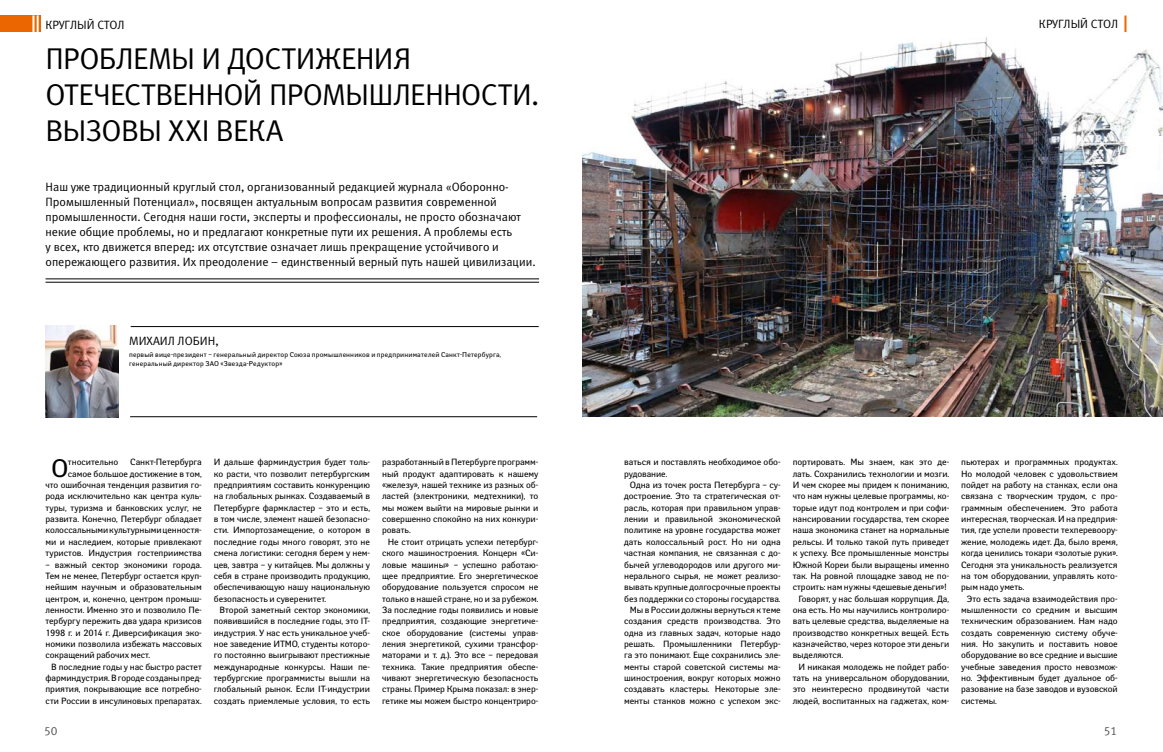
<style>
.page{position:relative;width:1163px;height:752px;background:#fff}
.page>*{position:absolute;margin:0;border:0;box-sizing:border-box;transform-origin:0 0}
.t1{font:30px/36px "Meta Normal LFC";letter-spacing:-.02em;color:#000}
.t2{font:25.2px "Yanus C";color:#000}
.t3{font:12px/15px "Meta Normal LFC";color:#000}
.t4{font:12px "Meta Normal LFC";color:#565655}
.t5{font:9px/11.3px "Yanus C";letter-spacing:-.005em;color:#000;text-align:justify}
.t6{font:7px/9px "Yanus C";letter-spacing:.025em;color:#000}
</style>
<div class="page">
<div style="left:0;top:16px;width:41px;height:16px;background:#ec6600"></div>
<svg style="left:32px;top:15px;width:7px;height:17px"></svg>
<svg style="left:1124px;top:15px;width:2px;height:17px"></svg>
<hr style="left:45px;top:278px;width:494px;height:1px;background:#000">
<hr style="left:45px;top:282px;width:494px;height:1px;background:#000">
<img style="left:46px;top:325px;width:72px;height:92px">
<img style="left:582px;top:37px;width:580px;height:379px">
<hr style="left:130px;top:416px;width:407px;height:1px;background:#000">
<hr style="left:131px;top:326px;width:407px;height:1px;background:#000">
<h3 class="t3" style="left:45px;top:17px;width:81px">КРУГЛЫЙ СТОЛ</h3>
<h3 class="t3" style="left:1038px;top:16px;width:81px">КРУГЛЫЙ СТОЛ</h3>
<h1 class="t1" style="left:45px;top:41px;width:495px">Проблемы и достижения отечественной промы шленности.<br>Вызовы XXI века</h1>
<p class="t3" style="left:45px;top:179px;width:491px">Наш уже традиционный круглый стол, организованный редакцией журнала «Оборонно-Промышленный Потенциал», посвящен актуальным вопросам развития современной промышленности. Сегодня наши гости, эксперты и профессионалы, не просто обозначают некие общие проблемы, но и предлагают конкретные пути их решения. А проблемы есть<br>у всех, кто движется вперед: их отсутствие означает лишь прекращение устойчивого и опережающего развития. Их преодоление – единственный верный путь нашей цивилизации.</p>
<h3 class="t3" style="left:129px;top:333px;width:91px">Михаил Лобин,</h3>
<p class="t6" style="left:129px;top:349px;width:373px">первый вице-президент – генеральный директор Союза промышленников и предпринимателей Санкт-Петербурга, генеральный директор ЗАО «Звезда-Редуктор»</p>
<h2 class="t2" style="left:51px;top:452px;width:19px">О</h2>
<p class="t5" style="left:68px;top:456px;width:52px">тносительно</p>
<p class="t5" style="left:45px;top:456px;width:158px;text-align:right">Санкт-Петербурга<br>самое большое достижение в том,<br>что ошибочная тенденция развития го&shy;рода исключительно как центра куль&shy;туры, туризма и банковских услуг, не развита. Конечно, Петербург обладает колоссальными культурными ценностя&shy;ми и наследием, которые привлекают туристов. Индустрия гостеприимства</p>
<p class="t5" style="left:45px;top:558px;width:158px">– важный сектор экономики города.<br>Тем не менее, Петербург остается круп&shy;нейшим научным и образовательным центром, и, конечно, центром промыш&shy;ленности. Именно это и позволило Пе&shy;тербургу пережить два удара кризисов 1998 г. и 2014 г. Диверсификация эко&shy;номики позволила избежать массовых сокращений рабочих мест.</p>
<p class="t5" style="left:45px;top:660px;width:158px;text-indent:6px">В последние годы у нас быстро растет фарминдустрия. В городе созданы пред&shy;приятия, покрывающие все потребно&shy;сти России в инсулиновых препаратах.</p>
<p class="t5" style="left:214px;top:456px;width:158px">И дальше фарминдустрия будет толь&shy;ко расти, что позволит петербургским предприятиям составить конкуренцию на глобальных рынках. Создаваемый в Петербурге фармкластер – это и есть, в том числе, элемент нашей безопасно&shy;сти. Импортозамещение, о котором в последние годы много говорят, это не смена логистики: сегодня берем у нем&shy;цев, завтра – у китайцев. Мы должны у себя в стране производить продукцию, обеспечивающую нашу национальную безопасность и суверенитет.</p>
<p class="t5" style="left:214px;top:603px;width:158px;text-indent:6px">Второй заметный сектор экономики, появившийся в последние годы, это IT&shy;индустрия. У нас есть уникальное учеб&shy;ное заведение ИТМО, студенты которо&shy;го постоянно выигрывают престижные международные конкурсы. Наши пе&shy;тербургские программисты вышли на глобальный рынок. Если IT-индустрии создать приемлемые условия, то есть</p>
<p class="t5" style="left:382px;top:456px;width:158px">разработанный в Петербурге программ&shy;ный продукт адаптировать к нашему «железу», нашей технике из разных об&shy;ластей (электроники, медтехники), то мы можем выйти на мировые рынки и совершенно спокойно на них конкури&shy;ровать.</p>
<p class="t5" style="left:382px;top:535px;width:158px;text-indent:6px">Не стоит отрицать успехи петербург&shy;ского машиностроения. Концерн «Си&shy;ловые машины» – успешно работаю&shy;щее предприятие. Его энергетическое оборудование пользуется спросом не только в нашей стране, но и за рубежом.<br>За последние годы появились и новые предприятия, создающие энергетиче&shy;ское оборудование (системы управ&shy;ления энергетикой, сухими трансфор&shy;маторами и т. д.). Это все – передовая техника. Такие предприятия обеспе&shy;чивают энергетическую безопасность страны. Пример Крыма показал: в энер&shy;гетике мы можем быстро концентриро-</p>
<p class="t5" style="left:624px;top:456px;width:158px">ваться и поставлять необходимое обо&shy;рудование.</p>
<p class="t5" style="left:624px;top:479px;width:158px;text-align:right">Одна из точек роста Петербурга – су&shy;достроение. Это та стратегическая от&shy;расль, которая при правильном управ&shy;лении и правильной экономической политике на уровне государства может дать колоссальный рост. Но ни одна частная компания, не связанная с до&shy;бычей углеводородов или другого ми&shy;нерального сырья, не может реализо&shy;вывать крупные долгосрочные проекты без поддержки со стороны государства.<br>Мы в России должны вернуться к теме создания средств производства. Это одна из главных задач, которые надо решать. Промышленники Петербур&shy;га это понимают. Еще сохранились эле&shy;менты старой советской системы ма&shy;шиностроения, вокруг которых можно создавать кластеры. Некоторые эле&shy;менты станков можно с успехом экс-</p>
<p class="t5" style="left:792px;top:456px;width:158px">портировать. Мы знаем, как это де-</p>
<p class="t5" style="left:792px;top:467px;width:158px">лать. Сохранились технологии и мозги.</p>
<p class="t5" style="left:792px;top:479px;width:158px">И чем скорее мы придем к пониманию,</p>
<p class="t5" style="left:792px;top:490px;width:158px">что нам нужны целевые программы, ко-</p>
<p class="t5" style="left:792px;top:501px;width:158px">торые идут под контролем и при софи-</p>
<p class="t5" style="left:792px;top:513px;width:158px">нансировании государства, тем скорее</p>
<p class="t5" style="left:792px;top:524px;width:158px">наша экономика станет на нормальные</p>
<p class="t5" style="left:792px;top:535px;width:158px">рельсы. И только такой путь приведет</p>
<p class="t5" style="left:792px;top:547px;width:158px">к успеху. Все промышленные монстры</p>
<p class="t5" style="left:792px;top:558px;width:158px">Южной Кореи были выращены именно</p>
<p class="t5" style="left:792px;top:569px;width:158px">так. На ровной площадке завод не по-</p>
<p class="t5" style="left:792px;top:581px;width:156px">строить: нам нужны «дешевые деньги»!</p>
<p class="t5" style="left:798px;top:592px;width:152px">Говорят, у нас большая коррупция. Да,</p>
<p class="t5" style="left:792px;top:603px;width:158px">она есть. Но мы научились контролиро-</p>
<p class="t5" style="left:792px;top:615px;width:158px">вать целевые средства, выделяемые на</p>
<p class="t5" style="left:792px;top:626px;width:158px">производство конкретных вещей. Есть</p>
<p class="t5" style="left:792px;top:637px;width:158px">казначейство, через которое эти деньги</p>
<p class="t5" style="left:792px;top:649px;width:52px">выделяются.</p>
<p class="t5" style="left:798px;top:660px;width:152px">И никакая молодежь не пойдет рабо-</p>
<p class="t5" style="left:792px;top:671px;width:158px">тать на универсальном оборудовании,</p>
<p class="t5" style="left:792px;top:683px;width:158px">это неинтересно продвинутой части</p>
<p class="t5" style="left:792px;top:694px;width:158px">людей, воспитанных на гаджетах, ком-</p>
<p class="t5" style="left:961px;top:456px;width:158px">пьютерах и программных продуктах.<br>Но молодой человек с удовольствием пойдет на работу на станках, если она связана с творческим трудом, с про&shy;граммным обеспечением. Это работа интересная, творческая. И на предприя&shy;тия, где успели провести техперевоору&shy;жение, молодежь идет. Да, было время, когда ценились токари «золотые руки».<br>Сегодня эта уникальность реализуется на том оборудовании, управлять кото&shy;рым надо уметь.</p>
<p class="t5" style="left:961px;top:592px;width:158px;text-indent:6px">Это есть задача взаимодействия про&shy;мышленности со средним и высшим техническим образованием. Нам надо создать современную систему обуче&shy;ния. Но закупить и поставить новое оборудование во все средние и высшие учебные заведения просто невозмож&shy;но. Эффективным будет дуальное об&shy;разование на базе заводов и вузовской системы.</p>
<h3 class="t4" style="left:44px;top:723px;width:15px">50</h3>
<h3 class="t4" style="left:1103px;top:723px;width:15px">51</h3>
</div>
